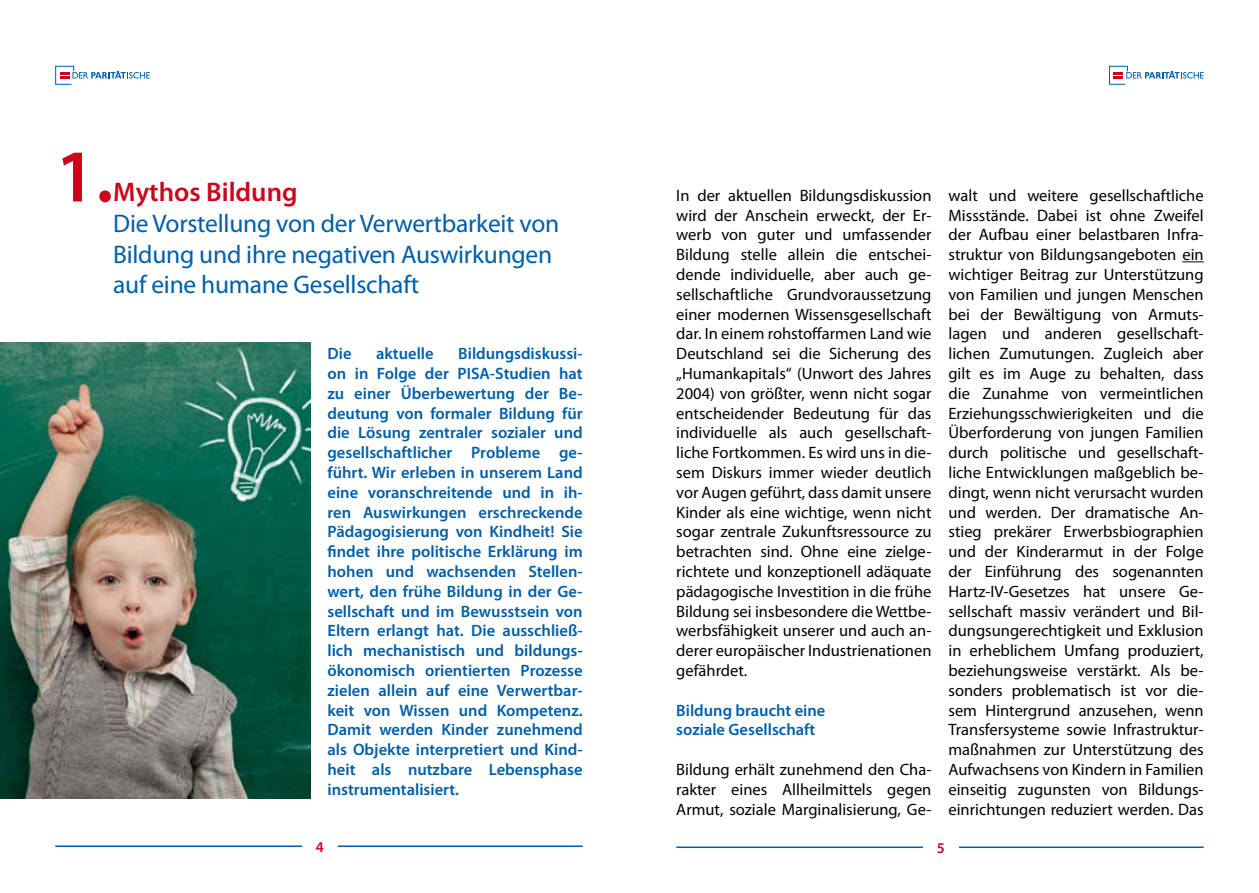
<style>
.page{position:relative;width:1259px;height:893px;background:#fff}
.page>*{position:absolute;margin:0;border:0;box-sizing:border-box;transform-origin:0 0}
.t1{font:600 75px "Myriad Pro";color:#cc051c}
.t2{font:600 27px "Myriad Pro";color:#cc051c}
.t3{font:25.5px/30.6px "Myriad Pro";letter-spacing:-.01em;color:#005ea8}
.t4{font:16.5px/19.8px "Myriad Pro";color:#000;text-align:justify}
.t5{font:600 16.5px/19.8px "Myriad Pro";color:#005ea8;text-align:justify}
.t6{font:600 15px "Myriad Pro";color:#cc051c}
</style>
<div class="page">
<hr style="left:55px;top:845px;width:528px;height:2px;background:#005ea8">
<div style="left:302px;top:840px;width:36px;height:26px;background:#fff"></div>
<hr style="left:676px;top:846px;width:527px;height:2px;background:#005ea8">
<div style="left:923px;top:841px;width:35px;height:26px;background:#fff"></div>
<svg style="left:55px;top:66px;width:95px;height:19px"></svg>
<svg style="left:1109px;top:66px;width:94px;height:19px"></svg>
<svg style="left:1182px;top:261px;width:21px;height:1px"></svg>
<img style="left:0;top:343px;width:310px;height:455px">
<h1 class="t1" style="left:55px;top:129px;width:59px">1.</h1>
<h2 class="t2" style="left:113px;top:175px;width:186px">Mythos Bildung</h2>
<h3 class="t3" style="left:113px;top:208px;width:447px">Die Vorstellung von der Verwertbarkeit von<br>Bildung und ihre negativen Auswirkungen auf eine humane Gesellschaft</h3>
<p class="t5" style="left:327px;top:343px;width:257px;text-indent:131px">Bildungsdiskussi&shy;on in Folge der PISA-Studien hat zu einer Überbewertung der Be&shy;deutung von formaler Bildung für die Lösung zentraler sozialer und gesellschaftlicher Probleme ge&shy;führt. Wir erleben in unserem Land eine voranschreitende und in ih&shy;ren Auswirkungen erschreckende Pädagogisierung von Kindheit! Sie findet ihre politische Erklärung im hohen und wachsenden Stellen&shy;wert, den frühe Bildung in der Ge&shy;sellschaft und im Bewusstsein von Eltern erlangt hat. Die ausschließ&shy;lich mechanistisch und bildungs&shy;ökonomisch orientierten Prozesse zielen allein auf eine Verwertbar&shy;keit von Wissen und Kompetenz.<br>Damit werden Kinder zunehmend als Objekte interpretiert und Kind&shy;heit als nutzbare Lebensphase instrumentalisiert.</p>
<p class="t5" style="left:327px;top:343px;width:26px">Die</p>
<p class="t5" style="left:376px;top:343px;width:59px">aktuelle</p>
<p class="t4" style="left:676px;top:185px;width:257px">In der aktuellen Bildungsdiskussion wird der Anschein erweckt, der Er&shy;werb von guter und umfassender Bildung stelle allein die entschei&shy;dende individuelle, aber auch ge&shy;sellschaftliche Grundvoraussetzung einer modernen Wissensgesellschaft dar. In einem rohstoffarmen Land wie Deutschland sei die Sicherung des „Humankapitals“ (Unwort des Jahres 2004) von größter, wenn nicht sogar entscheidender Bedeutung für das individuelle als auch gesellschaft&shy;liche Fortkommen. Es wird uns in die&shy;sem Diskurs immer wieder deutlich vor Augen geführt, dass damit unsere Kinder als eine wichtige, wenn nicht sogar zentrale Zukunftsressource zu betrachten sind. Ohne eine zielge&shy;richtete und konzeptionell adäquate pädagogische Investition in die frühe Bildung sei insbesondere die Wettbe&shy;werbsfähigkeit unserer und auch an&shy;derer europäischer Industrienationen gefährdet.</p>
<p class="t5" style="left:676px;top:700px;width:151px">Bildung braucht eine soziale Gesellschaft</p>
<p class="t4" style="left:676px;top:759px;width:257px">Bildung erhält zunehmend den Cha&shy;rakter eines Allheilmittels gegen Armut, soziale Marginalisierung, Ge-</p>
<p class="t4" style="left:948px;top:185px;width:257px">walt und weitere gesellschaftliche Missstände. Dabei ist ohne Zweifel der Aufbau einer belastbaren Infra&shy;struktur von Bildungsangeboten ein wichtiger Beitrag zur Unterstützung von Familien und jungen Menschen bei der Bewältigung von Armuts&shy;lagen und anderen gesellschaft&shy;lichen Zumutungen. Zugleich aber gilt es im Auge zu behalten, dass die Zunahme von vermeintlichen Erziehungsschwierigkeiten und die Überforderung von jungen Familien durch politische und gesellschaft&shy;liche Entwicklungen maßgeblich be&shy;dingt, wenn nicht verursacht wurden und werden. Der dramatische An&shy;stieg prekärer Erwerbsbiographien und der Kinderarmut in der Folge der Einführung des sogenannten Hartz-IV-Gesetzes hat unsere Ge&shy;sellschaft massiv verändert und Bil&shy;dungsungerechtigkeit und Exklusion in erheblichem Umfang produziert, beziehungsweise verstärkt. Als be&shy;sonders problematisch ist vor die&shy;sem Hintergrund anzusehen, wenn Transfersysteme sowie Infrastruktur&shy;maßnahmen zur Unterstützung des Aufwachsens von Kindern in Familien einseitig zugunsten von Bildungs&shy;einrichtungen reduziert werden. Das</p>
<p class="t6" style="left:316px;top:837px;width:10px">4</p>
<p class="t6" style="left:937px;top:838px;width:10px">5</p>
</div>
